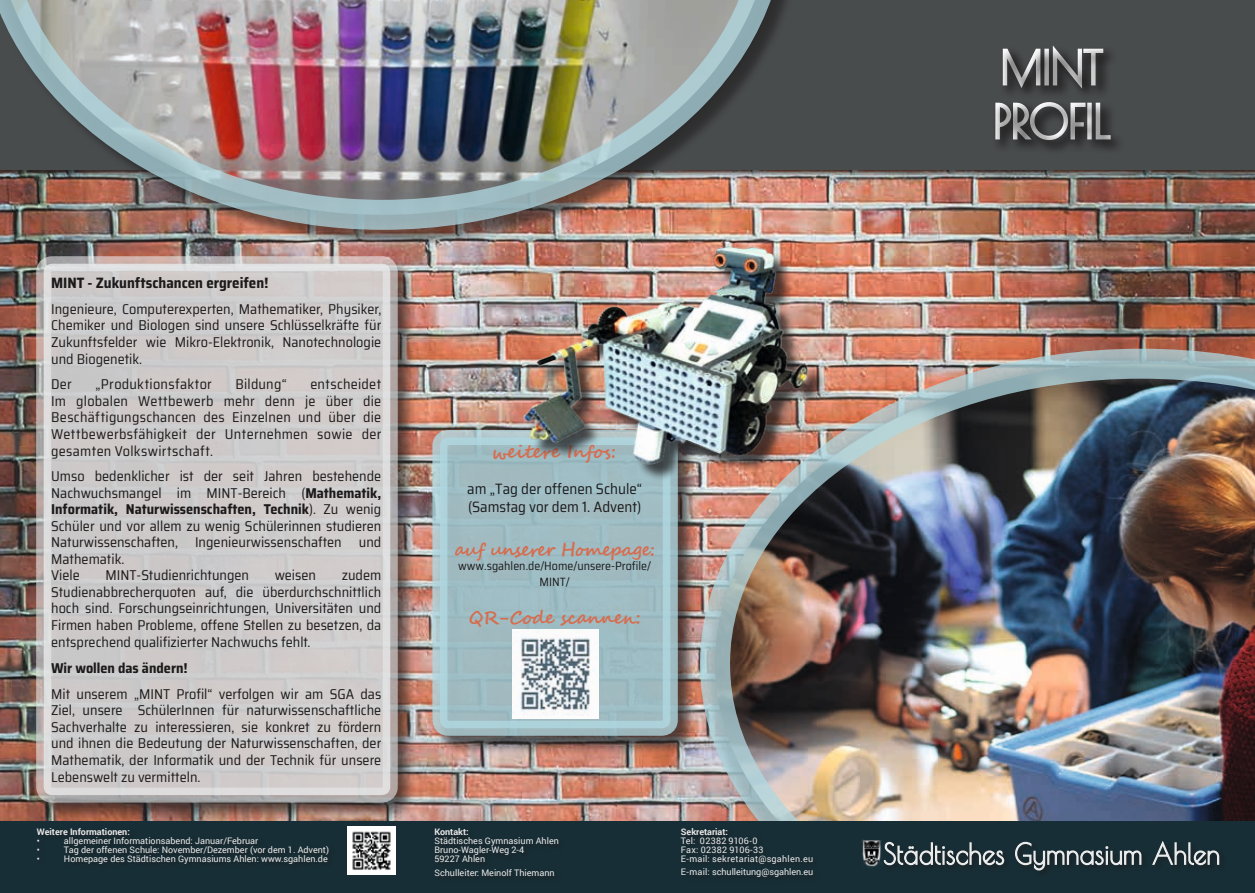
<style>
.page{position:relative;width:1255px;height:893px;background:#fff}
.page>*{position:absolute;margin:0;border:0;box-sizing:border-box;transform-origin:0 0}
.t1{font:700 18px "Segoe Script";letter-spacing:-.05em;color:#d66d50}
.t2{font:700 18px "Segoe Script";letter-spacing:-.025em;color:#d66d50}
.t3{font:700 18px "Segoe Script";color:#d66d50}
.t4{font:semi-condensed 15px/18px "Saira";color:#1c1a1b}
.t5{font:700 semi-condensed 15px "Saira";color:#1c1a1b}
.t6{font:semi-condensed 14.25px/16.6px "Saira";color:#1c1a1b;text-align:justify}
.t7{font:700 semi-condensed 14.25px "Saira";color:#1c1a1b}
.t8{font:semi-condensed 14.25px "Saira";letter-spacing:.025em;color:#1c1a1b}
.t9{font:semi-condensed 12px/16.2px "Saira";color:#1c1a1b;text-align:center}
.t10{font:9px/9px "Roboto";color:#eaeaea}
.t11{font:9px/9px "Roboto";letter-spacing:.03em;color:#eaeaea}
.t12{font:700 9px "Roboto";color:#eaeaea}
.s1{font-weight:700}
</style>
<div class="page">
<img style="left:0;top:177px;width:1254px;height:644px">
<img style="left:700px;top:349px;width:554px;height:472px">
<div style="left:0;top:0;width:1254px;height:170px;background:#494c4d"></div>
<div style="left:0;top:821px;width:1254px;height:72px;background:#172e36"></div>
<img style="left:862px;top:840px;width:19px;height:27px">
<img style="left:347px;top:826px;width:48px;height:49px">
<div style="left:0;top:0;width:804px;height:249px;background:#1c1a1b;opacity:.75"></div>
<img style="left:0;top:0;width:785px;height:230px">
<div style="left:992px;top:45px;width:133px;height:110px;background:#1c1a1b;opacity:.8"></div>
<div style="left:39px;top:259px;width:377px;height:562px;background:#1c1a1b;opacity:.75"></div>
<div style="left:44px;top:264px;width:346px;height:531px;background:#cecaca;border-radius:9px"></div>
<div style="left:36px;top:256px;width:362px;height:547px;border:15px solid #e9eaeb;border-radius:9px"></div>
<svg style="left:883px;top:841px;width:122px;height:25px"></svg>
<svg style="left:1015px;top:841px;width:127px;height:30px"></svg>
<svg style="left:1152px;top:841px;width:67px;height:25px"></svg>
<div style="left:435px;top:433px;width:261px;height:321px;background:#1c1a1b;opacity:.75"></div>
<div style="left:440px;top:437px;width:230px;height:291px;background:#9fbbc1;border-radius:9px"></div>
<div style="left:432px;top:430px;width:245px;height:306px;border:15px solid #b0d8e1;border-radius:9px"></div>
<img style="left:512px;top:629px;width:87px;height:89px">
<div style="left:526px;top:249px;width:300px;height:233px;background:#1c1a1b;opacity:.75"></div>
<img style="left:521px;top:240px;width:294px;height:226px">
<p class="t5" style="left:51px;top:272px;width:219px">MINT - Zukunftschancen ergreifen!</p>
<p class="t6" style="left:51px;top:300px;width:332px">Ingenieure, Computerexperten, Mathematiker, Physiker, Chemiker und Biologen sind unsere Schlüsselkräfte für Zukunftsfelder wie Mikro-Elektronik, Nanotechnologie und Biogenetik.</p>
<p class="t6" style="left:51px;top:376px;width:22px">Der</p>
<p class="t8" style="left:95px;top:374px;width:118px">„Produktionsfaktor</p>
<p class="t6" style="left:235px;top:376px;width:53px">Bildung“</p>
<p class="t6" style="left:51px;top:376px;width:332px;text-indent:259px">entscheidet Im globalen Wettbewerb mehr denn je über die Beschäftigungschancen des Einzelnen und über die Wettbewerbsfähigkeit der Unternehmen sowie der gesamten Volkswirtschaft.</p>
<p class="t6" style="left:51px;top:468px;width:332px;text-align:left">Umso bedenklicher ist der seit Jahren bestehende Nachwuchsmangel im MINT-Bereich (<span class="s1">Mathematik, Informatik, Naturwissenschaften, Technik</span>). Zu wenig Schüler und vor allem zu wenig Schülerinnen studieren Naturwissenschaften, Ingenieurwissenschaften und Mathematik.<br>Viele</p>
<p class="t6" style="left:51px;top:567px;width:332px;text-indent:290px">zudem Studienabbrecherquoten auf, die überdurchschnittlich hoch sind. Forschungseinrichtungen, Universitäten und Firmen haben Probleme, offene Stellen zu besetzen, da entsprechend qualifizierter Nachwuchs fehlt.</p>
<p class="t7" style="left:51px;top:657px;width:138px">Wir wollen das ändern!</p>
<p class="t6" style="left:51px;top:685px;width:332px">Mit unserem „MINT Profil“ verfolgen wir am SGA das Ziel, unsere SchülerInnen für naturwissenschaftliche Sachverhalte zu interessieren, sie konkret zu fördern und ihnen die Bedeutung der Naturwissenschaften, der Mathematik, der Informatik und der Technik für unsere Lebenswelt zu vermitteln.</p>
<p class="t6" style="left:105px;top:567px;width:145px">MINT-Studienrichtungen</p>
<p class="t6" style="left:275px;top:567px;width:43px">weisen</p>
<p class="t12" style="left:37px;top:825px;width:94px">Weitere Informationen:</p>
<p class="t10" style="left:37px;top:835px;width:5px">•</p>
<p class="t10" style="left:64px;top:835px;width:196px">allgemeiner Informationsabend: Januar/Februar</p>
<p class="t10" style="left:37px;top:844px;width:5px">•</p>
<p class="t10" style="left:64px;top:844px;width:266px">Tag der offenen Schule: November/Dezember (vor dem 1. Advent)</p>
<p class="t10" style="left:37px;top:853px;width:5px">•</p>
<p class="t10" style="left:64px;top:853px;width:265px">Homepage des Städtischen Gymnasiums Ahlen: www.sgahlen.de</p>
<p class="t3" style="left:491px;top:437px;width:126px">weitere Infos:</p>
<p class="t4" style="left:467px;top:480px;width:176px">am „Tag der offenen Schule“ (Samstag vor dem 1. Advent)</p>
<p class="t1" style="left:454px;top:535px;width:202px">auf unserer Homepage:</p>
<p class="t9" style="left:458px;top:557px;width:194px">www.sgahlen.de/Home/unsere-Profile/<br>MINT/</p>
<p class="t2" style="left:468px;top:603px;width:174px">QR-Code scannen:</p>
<p class="t12" style="left:434px;top:826px;width:36px">Kontakt:</p>
<p class="t10" style="left:434px;top:836px;width:126px">Städtisches Gymnasium Ahlen<br>Bruno-Wagler-Weg 2-4<br>59227 Ahlen</p>
<p class="t10" style="left:434px;top:868px;width:122px">Schulleiter: Meinolf Thiemann</p>
<p class="t12" style="left:681px;top:825px;width:49px">Sekretariat:</p>
<p class="t11" style="left:681px;top:836px;width:134px">Tel: 02382 9106-0<br>Fax: 02382 9106-33<br>E-mail: sekretariat@sgahlen.eu</p>
<p class="t10" style="left:681px;top:867px;width:134px">E-mail: schulleitung@sgahlen.eu</p>
</div>
